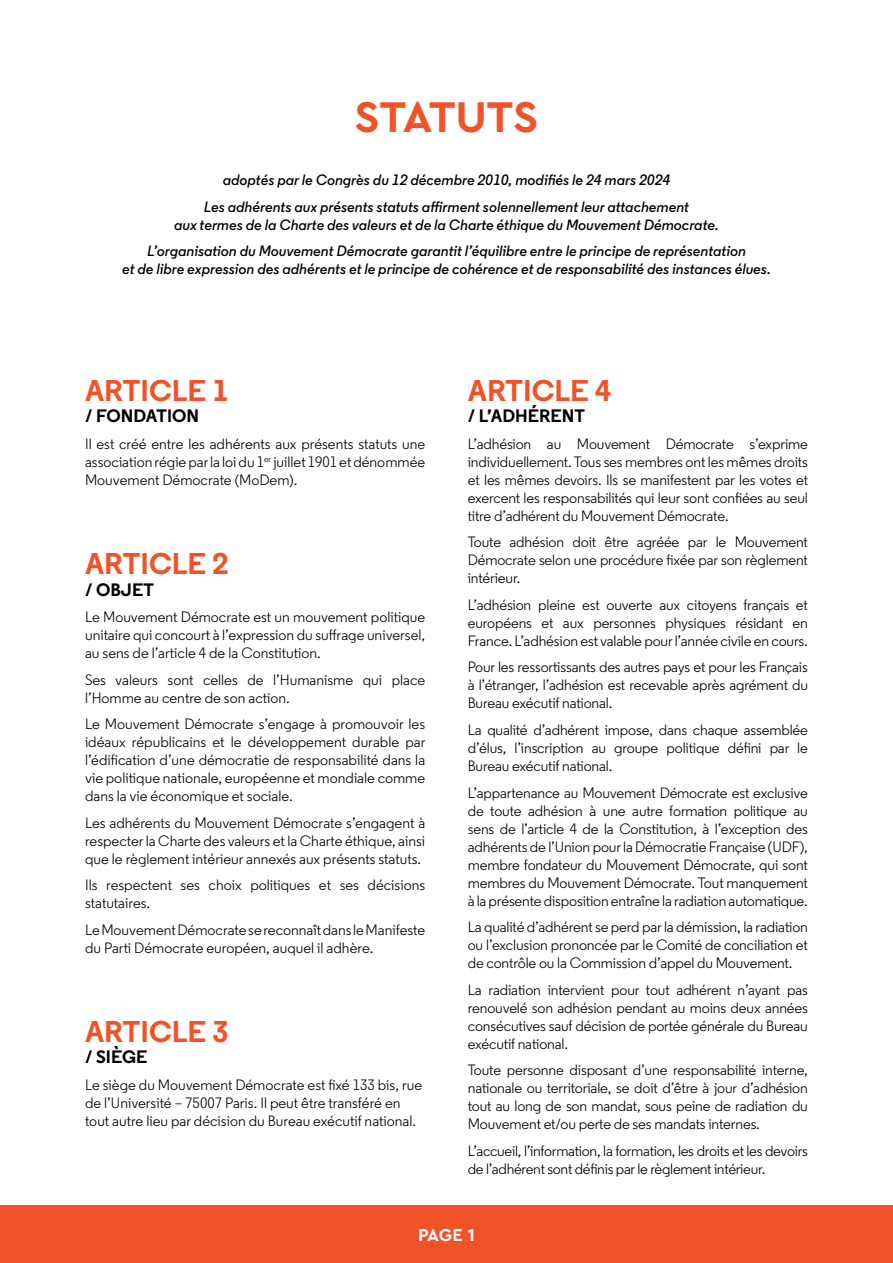
<style>
.page{position:relative;width:893px;height:1263px;background:#fff}
.page>*{position:absolute;margin:0;border:0;box-sizing:border-box;transform-origin:0 0}
.t1{font:700 45px "Cera Pro";color:#ef5327}
.t2{font:700 30px "Regular";color:#ef5327}
.t3{font:700 18px "Regular";color:#000}
.t4{font:700 18px "Cera Pro";color:#fff}
.t5{font:15px/18px "Regular";letter-spacing:-.01em;color:#000;text-align:justify}
.t6{font:italic 600 15px/26.5px "Regular";color:#000;text-align:center}
</style>
<div class="page">
<div style="left:0;top:1205px;width:893px;height:58px;background:#ef5327"></div>
<h1 class="t1" style="left:355px;top:87px;width:185px">STATUTS</h1>
<p class="t6" style="left:204px;top:167px;width:487px">adoptés par le Congrès du 12 décembre 2010, modifiés le 24 mars 2024<br>Les adhérents aux présents statuts affirment solennellement leur attachement</p>
<p class="t6" style="left:147px;top:211px;width:600px">aux termes de la Charte des valeurs et de la Charte éthique du Mouvement Démocrate.<br>L’organisation du Mouvement Démocrate garantit l’équilibre entre le principe de représentation</p>
<p class="t6" style="left:122px;top:256px;width:650px">et de libre expression des adhérents et le principe de cohérence et de responsabilité des instances élues.</p>
<h2 class="t2" style="left:85px;top:371px;width:145px">ARTICLE 1</h2>
<p class="t3" style="left:85px;top:404px;width:116px">/ FONDATION</p>
<p class="t5" style="left:85px;top:435px;width:342px">Il est créé entre les adhérents aux présents statuts une association régie par la loi du 1<sup>er</sup> juillet 1901 et dénommée Mouvement Démocrate (MoDem).</p>
<h2 class="t2" style="left:85px;top:544px;width:145px">ARTICLE 2</h2>
<p class="t3" style="left:85px;top:577px;width:70px">/ OBJET</p>
<p class="t5" style="left:85px;top:608px;width:342px">Le Mouvement Démocrate est un mouvement politique unitaire qui concourt à l’expression du suffrage universel, au sens de l’article 4 de la Constitution.</p>
<p class="t5" style="left:85px;top:670px;width:342px">Ses valeurs sont celles de l’Humanisme qui place l’Homme au centre de son action.</p>
<p class="t5" style="left:85px;top:715px;width:342px">Le Mouvement Démocrate s’engage à promouvoir les idéaux républicains et le développement durable par l’édification d’une démocratie de responsabilité dans la vie politique nationale, européenne et mondiale comme dans la vie économique et sociale.</p>
<p class="t5" style="left:85px;top:813px;width:342px">Les adhérents du Mouvement Démocrate s’engagent à respecter la Charte des valeurs et la Charte éthique, ainsi que le règlement intérieur annexés aux présents statuts.</p>
<p class="t5" style="left:85px;top:876px;width:342px">Ils respectent ses choix politiques et ses décisions statutaires.</p>
<p class="t5" style="left:85px;top:920px;width:342px">Le Mouvement Démocrate se reconnaît dans le Manifeste du Parti Démocrate européen, auquel il adhère.</p>
<h2 class="t2" style="left:85px;top:1011px;width:145px">ARTICLE 3</h2>
<p class="t3" style="left:85px;top:1045px;width:64px">/ SIÈGE</p>
<p class="t5" style="left:85px;top:1075px;width:339px;text-align:left">Le siège du Mouvement Démocrate est fixé 133 bis, rue de l’Université – 75007 Paris. Il peut être transféré en tout autre lieu par décision du Bureau exécutif national.</p>
<h2 class="t2" style="left:468px;top:371px;width:145px">ARTICLE 4</h2>
<p class="t3" style="left:468px;top:404px;width:119px">/ L’ADHÉRENT</p>
<p class="t5" style="left:468px;top:435px;width:342px">L’adhésion au Mouvement Démocrate s’exprime individuellement. Tous ses membres ont les mêmes droits et les mêmes devoirs. Ils se manifestent par les votes et exercent les responsabilités qui leur sont confiées au seul titre d’adhérent du Mouvement Démocrate.</p>
<p class="t5" style="left:468px;top:533px;width:342px">Toute adhésion doit être agréée par le Mouvement Démocrate selon une procédure fixée par son règlement intérieur.</p>
<p class="t5" style="left:468px;top:596px;width:342px">L’adhésion pleine est ouverte aux citoyens français et européens et aux personnes physiques résidant en France. L’adhésion est valable pour l’année civile en cours.</p>
<p class="t5" style="left:468px;top:658px;width:342px">Pour les ressortissants des autres pays et pour les Français à l’étranger, l’adhésion est recevable après agrément du Bureau exécutif national.</p>
<p class="t5" style="left:468px;top:721px;width:342px">La qualité d’adhérent impose, dans chaque assemblée d’élus, l’inscription au groupe politique défini par le Bureau exécutif national.</p>
<p class="t5" style="left:468px;top:783px;width:342px">L’appartenance au Mouvement Démocrate est exclusive de toute adhésion à une autre formation politique au sens de l’article 4 de la Constitution, à l’exception des adhérents de l’Union pour la Démocratie Française (UDF), membre fondateur du Mouvement Démocrate, qui sont membres du Mouvement Démocrate. Tout manquement à la présente disposition entraîne la radiation automatique.</p>
<p class="t5" style="left:468px;top:918px;width:342px">La qualité d’adhérent se perd par la démission, la radiation ou l’exclusion prononcée par le Comité de conciliation et de contrôle ou la Commission d’appel du Mouvement.</p>
<p class="t5" style="left:468px;top:980px;width:342px">La radiation intervient pour tout adhérent n’ayant pas renouvelé son adhésion pendant au moins deux années consécutives sauf décision de portée générale du Bureau exécutif national.</p>
<p class="t5" style="left:468px;top:1061px;width:342px">Toute personne disposant d’une responsabilité interne, nationale ou territoriale, se doit d’être à jour d’adhésion tout au long de son mandat, sous peine de radiation du Mouvement et/ou perte de ses mandats internes.</p>
<p class="t5" style="left:468px;top:1141px;width:342px">L’accueil, l’information, la formation, les droits et les devoirs de l’adhérent sont définis par le règlement intérieur.</p>
<p class="t4" style="left:418px;top:1223px;width:58px">PAGE 1</p>
</div>
